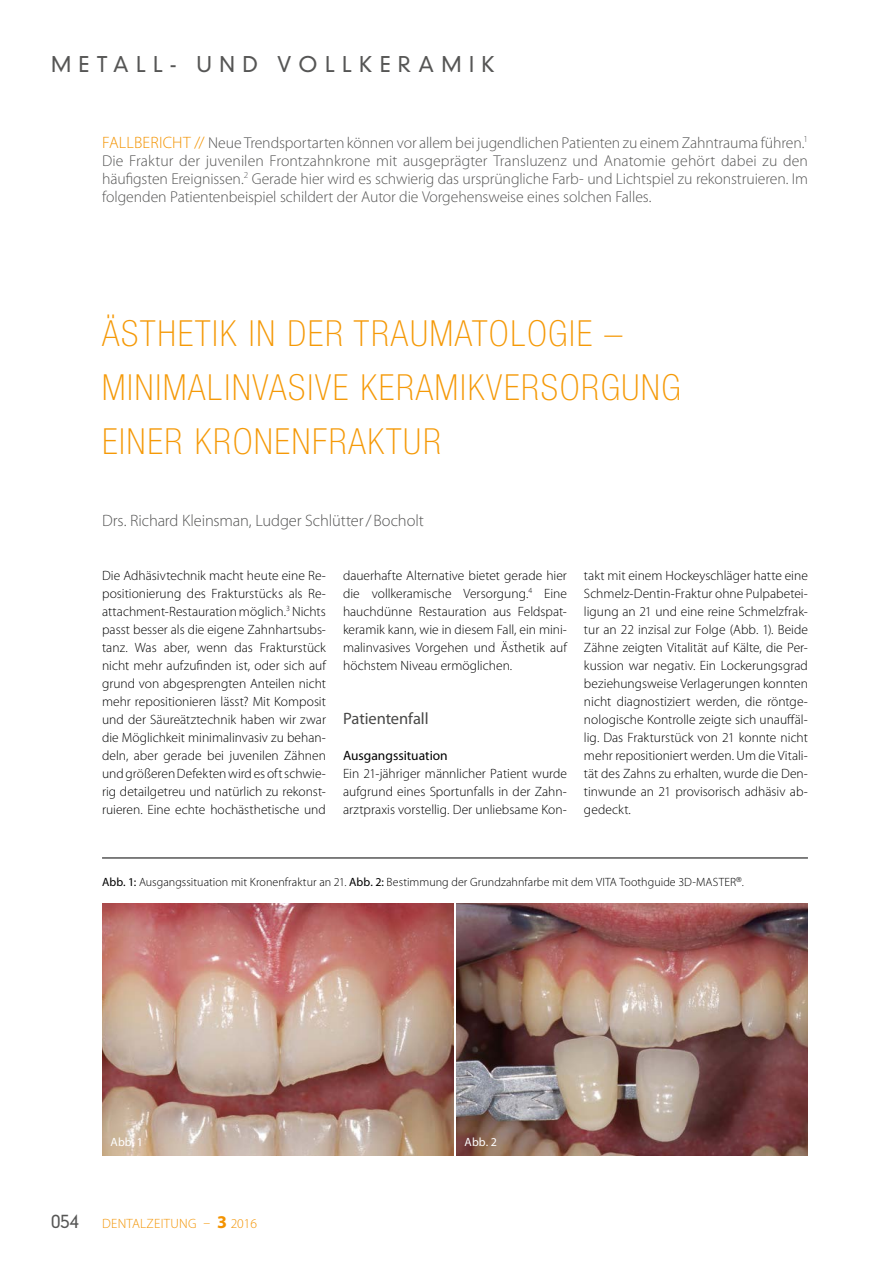
<style>
.page{position:relative;width:893px;height:1263px;background:#fff}
.page>*{position:absolute;margin:0;border:0;box-sizing:border-box;transform-origin:0 0}
.t1{font:100 condensed 36px/54px "Helvetica Neue";letter-spacing:.05em;color:#f59907}
.t2{font:300 21px "DIN Neuzeit Grotesk";letter-spacing:.35em;color:#565655}
.t3{font:300 18px "DIN Neuzeit Grotesk";color:#565655}
.t4{font:300 16.5px "Myriad Pro";letter-spacing:-.01em;color:#565655}
.t5{font:16.5px "Myriad Pro";letter-spacing:-.005em;color:#484847}
.t6{font:300 15.75px/18px "Myriad Pro";letter-spacing:-.005em;color:#565655;text-align:justify}
.t7{font:300 13.5px/18px "Myriad Pro";color:#000;text-align:justify}
.t8{font:300 13.5px "Myriad Pro";letter-spacing:.02em;color:#f39300}
.t9{font:13.5px "Myriad Pro";color:#000}
.t10{font:300 12px "Myriad Pro";letter-spacing:.005em;color:#000}
.t11{font:12px "Myriad Pro";letter-spacing:.01em;color:#fff}
.s1{font-size:16.5px;color:#f39300}
.s2{font-weight:400}
.s3{font-weight:700;font-size:18px}
</style>
<div class="page">
<img style="left:102px;top:904px;width:352px;height:252px">
<img style="left:456px;top:904px;width:352px;height:252px">
<hr style="left:102px;top:858px;width:706px;height:1px;background:#000">
<h2 class="t2" style="left:51px;top:52px;width:445px">METALL- UND VOLLKERAMIK</h2>
<p class="t6" style="left:102px;top:133px;width:707px"><span class="s1">FALLBERICHT //</span> Neue Trendsportarten können vor allem bei jugendlichen Patienten zu einem Zahntrauma führen.<sup>1<br></sup>Die Fraktur der juvenilen Frontzahnkrone mit ausgeprägter Transluzenz und Anatomie gehört dabei zu den häufigsten Ereignissen.<sup>2</sup> Gerade hier wird es schwierig das ursprüngliche Farb- und Lichtspiel zu rekonstruieren. Im folgenden Patientenbeispiel schildert der Autor die Vorgehensweise eines solchen Falles.</p>
<h1 class="t1" style="left:102px;top:306px;width:580px">ÄSTHETIK IN DER TRAUMATOLOGIE –<br>MINIMALINVASIVE KERAMIKVERSORGUNG<br>EINER KRONENFRAKTUR</h1>
<p class="t4" style="left:102px;top:510px;width:323px">Drs. Richard Kleinsman, Ludger Schlütter/Bocholt</p>
<p class="t7" style="left:102px;top:566px;width:225px">Die Adhäsivtechnik macht heute eine Re&shy;positionierung des Frakturstücks als Re&shy;attachment-Restauration möglich.<sup>3</sup> Nichts passt besser als die eigene Zahnhartsubs&shy;tanz. Was aber, wenn das Frakturstück nicht mehr aufzufinden ist, oder sich auf grund von abgesprengten Anteilen nicht mehr repositionieren lässt? Mit Komposit und der Säureätztechnik haben wir zwar die Möglichkeit minimalinvasiv zu behan&shy;deln, aber gerade bei juvenilen Zähnen und größeren Defekten wird es oft schwie&shy;rig detailgetreu und natürlich zu rekonst&shy;ruieren. Eine echte hochästhetische und</p>
<p class="t7" style="left:343px;top:566px;width:225px">dauerhafte Alternative bietet gerade hier die vollkeramische Versorgung.<sup>4</sup> Eine hauchdünne Restauration aus Feldspat&shy;keramik kann, wie in diesem Fall, ein mini&shy;malinvasives Vorgehen und Ästhetik auf höchstem Niveau ermöglichen.</p>
<p class="t5" style="left:343px;top:708px;width:87px">Patientenfall</p>
<p class="t9" style="left:343px;top:747px;width:106px">Ausgangssituation</p>
<p class="t7" style="left:343px;top:764px;width:225px">Ein 21-jähriger männlicher Patient wurde aufgrund eines Sportunfalls in der Zahn&shy;arztpraxis vorstellig. Der unliebsame Kon-</p>
<p class="t7" style="left:584px;top:566px;width:225px">takt mit einem Hockeyschläger hatte eine Schmelz-Dentin-Fraktur ohne Pulpabetei&shy;ligung an 21 und eine reine Schmelzfrak&shy;tur an 22 inzisal zur Folge (Abb. 1). Beide Zähne zeigten Vitalität auf Kälte, die Per&shy;kussion war negativ. Ein Lockerungsgrad beziehungsweise Verlagerungen konnten nicht diagnostiziert werden, die röntge&shy;nologische Kontrolle zeigte sich unauffäl&shy;lig. Das Frakturstück von 21 konnte nicht mehr repositioniert werden. Um die Vitali&shy;tät des Zahns zu erhalten, wurde die Den&shy;tinwunde an 21 provisorisch adhäsiv ab&shy;gedeckt.</p>
<p class="t10" style="left:102px;top:874px;width:643px"><span class="s2">Abb. 1:</span> Ausgangssituation mit Kronenfraktur an 21. <span class="s2">Abb. 2:</span> Bestimmung der Grundzahnfarbe mit dem VITA Toothguide 3D-MASTER<sup>®</sup>.</p>
<p class="t11" style="left:111px;top:1135px;width:34px">Abb. 1</p>
<p class="t11" style="left:465px;top:1135px;width:34px">Abb. 2</p>
<h3 class="t3" style="left:51px;top:1210px;width:30px">054</h3>
<p class="t8" style="left:102px;top:1215px;width:156px">DENTALZEITUNG – <span class="s3">3</span> 2016</p>
</div>
